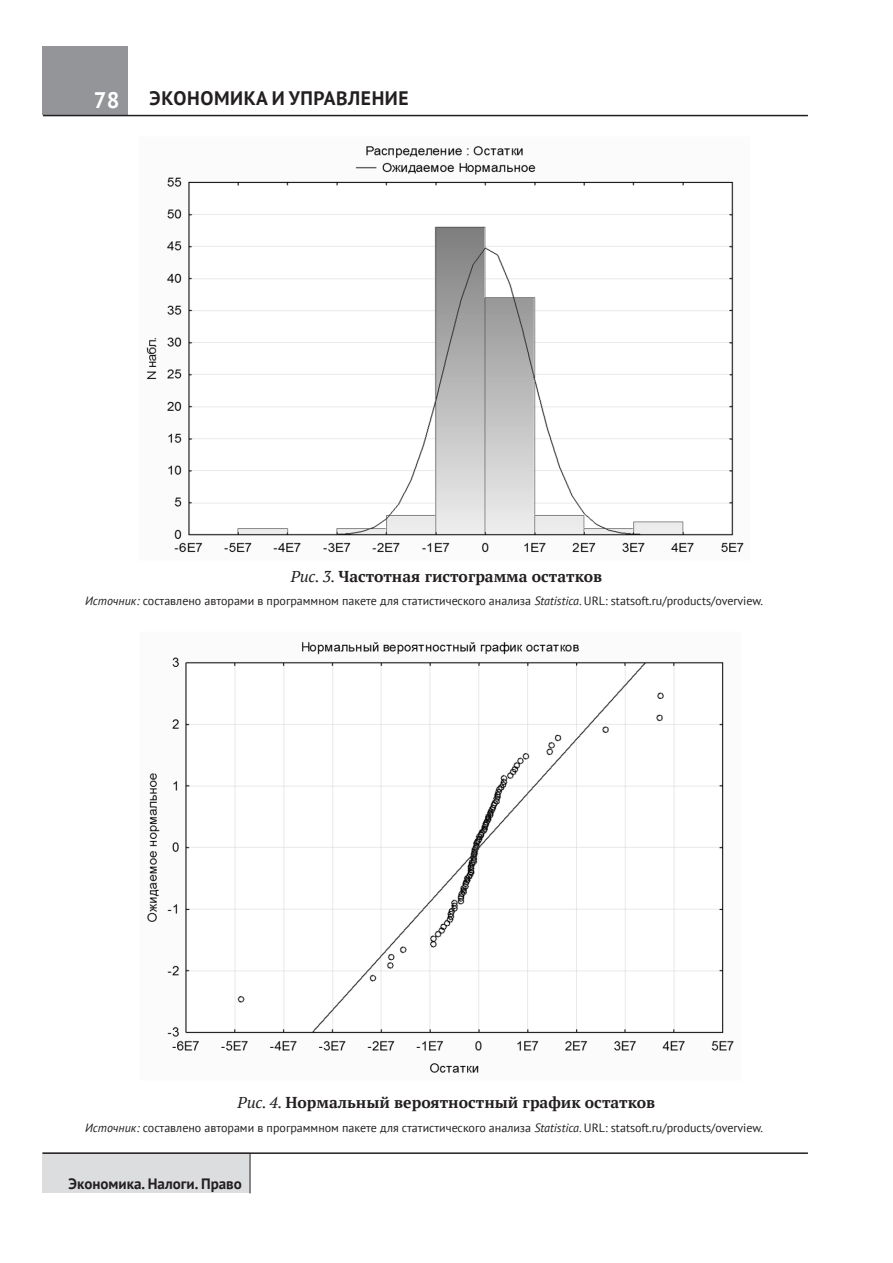
<style>
.page{position:relative;width:893px;height:1263px;background:#fff}
.page>*{position:absolute;margin:0;border:0;box-sizing:border-box;transform-origin:0 0}
.t1{font:700 22.5px "PT Sans";color:#fff}
.t2{font:700 19.5px "PT Sans";letter-spacing:.03em;color:#231f20}
.t3{font:700 15.75px "PT Serif";color:#231f20}
.t4{font:700 15px "PT Sans";color:#231f20}
.t5{font:12px "PT Sans";color:#231f20}
.s1{font-weight:400;font-style:italic}
.s2{font-style:italic}
</style>
<div class="page">
<div style="left:43px;top:47px;width:85px;height:68px;background:#939598"></div>
<hr style="left:43px;top:115px;width:765px;height:1px;background:#231f20">
<div style="left:43px;top:1152px;width:207px;height:41px;background:#dcdddf"></div>
<hr style="left:250px;top:1153px;width:1px;height:40px;background:#231f20">
<hr style="left:43px;top:1152px;width:765px;height:2px;background:#231f20">
<img style="left:146px;top:146px;width:598px;height:407px">
<img style="left:147px;top:641px;width:587px;height:432px">
<h1 class="t1" style="left:94px;top:85px;width:27px">78</h1>
<h2 class="t2" style="left:150px;top:86px;width:94px">ЭКОНОМИКА</h2>
<h2 class="t2" style="left:272px;top:86px;width:65px">И УПРАВЛЕ</h2>
<h2 class="t2" style="left:372px;top:86px;width:26px">НИЕ</h2>
<h3 class="t3" style="left:291px;top:565px;width:313px"><span class="s1">Рис. 3.</span> Частотная гистограмма остатков</h3>
<p class="t5" style="left:85px;top:593px;width:680px"><span class="s2">Источник:</span> составлено авторами в программном пакете для статистического анализа <span class="s2">Statistica</span>. URL: statsoft.ru/products/overview.</p>
<h3 class="t3" style="left:238px;top:1092px;width:419px"><span class="s1">Рис. 4.</span> Нормальный вероятностный график остатков</h3>
<p class="t5" style="left:85px;top:1120px;width:680px"><span class="s2">Источник:</span> составлено авторами в программном пакете для статистического анализа <span class="s2">Statistica</span>. URL: statsoft.ru/products/overview.</p>
<p class="t4" style="left:69px;top:1174px;width:175px">Экономика. Налоги. Право</p>
</div>
